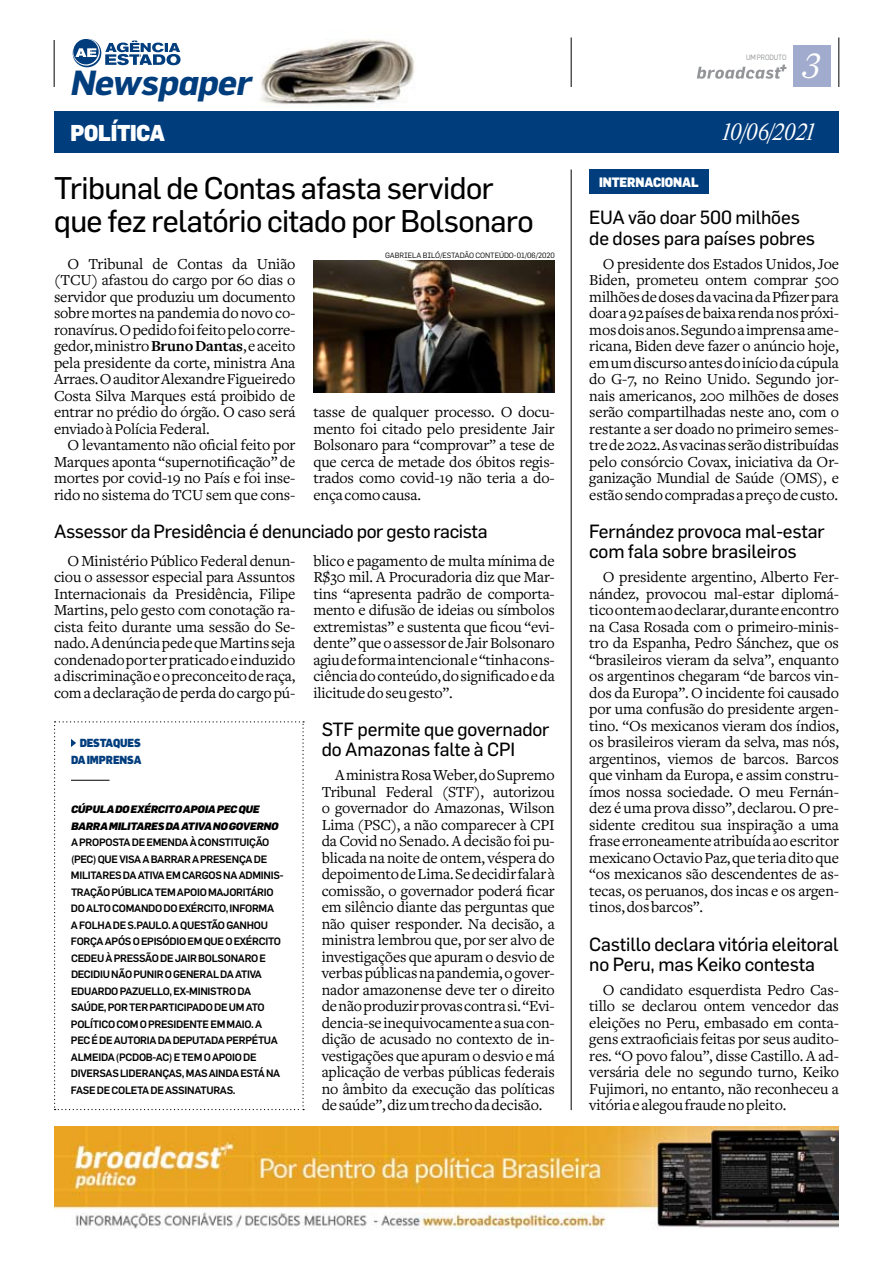
<style>
.page{position:relative;width:893px;height:1263px;background:#fff}
.page>*{position:absolute;margin:0;border:0;box-sizing:border-box;transform-origin:0 0}
.t1{font:italic 34.5px "Estado Headline";color:#fff}
.t2{font:italic 700 34.2px "Flama";letter-spacing:-.02em;color:#003d7d}
.t3{font:30.75px/33px "Flama Basic";letter-spacing:-.02em;color:#000}
.t4{font:italic 23.1px "Estado Headline";letter-spacing:-.025em;color:#fff;scale:.9 1}
.t5{font:900 22.5px "Flama";letter-spacing:-.01em;color:#fff;scale:.9 1}
.t6{font:18.75px/20.2px "Flama Basic";letter-spacing:-.01em;color:#000}
.t7{font:15.9px/16.5px "Freight Text";letter-spacing:-.01em;color:#000;text-align:justify}
.t8{font:900 13.35px "Flama";color:#fff;scale:.9 1}
.t9{font:900 11.55px/16.5px "Flama";letter-spacing:-.01em;color:#003d7d;text-align:right;scale:.9 1}
.t10{font:500 10.5px/16.5px "Flama";letter-spacing:-.025em;color:#000}
.t11{font:7.5px "Flama";letter-spacing:-.01em;color:#000}
.t12{font:7.5px "Flama";letter-spacing:-.015em;color:#939598;scale:.9 1}
.s1{font-weight:700}
.s2{font-weight:900;font-style:italic}
</style>
<div class="page">
<img style="left:244px;top:39px;width:182px;height:73px">
<div style="left:793px;top:46px;width:38px;height:41px;background:#a0abcd"></div>
<div style="left:54px;top:112px;width:785px;height:41px;background:#003d7d"></div>
<hr style="left:54px;top:40px;width:1px;height:47px;background:#000">
<hr style="left:571px;top:38px;width:1px;height:49px;background:#000">
<hr style="left:839px;top:38px;width:1px;height:49px;background:#000">
<svg style="left:72px;top:39px;width:109px;height:28px"></svg>
<svg style="left:697px;top:65px;width:90px;height:14px"></svg>
<img style="left:54px;top:1127px;width:785px;height:103px">
<svg style="left:54px;top:721px;width:250px;height:389px"></svg>
<hr style="left:71px;top:780px;width:39px;height:1px;background:#000">
<hr style="left:571px;top:170px;width:1px;height:940px;background:#000">
<div style="left:589px;top:170px;width:120px;height:24px;background:#003d7d"></div>
<img style="left:313px;top:260px;width:242px;height:132px">
<p class="t2" style="left:70px;top:62px;width:182px">Newspaper</p>
<p class="t5" style="left:70px;top:116px;width:107px">POLÍTICA</p>
<p class="t3" style="left:54px;top:169px;width:481px">Tribunal de Contas afasta servidor que fez relatório citado por Bolsonaro</p>
<p class="t7" style="left:68px;top:255px;width:229px">O Tribunal de Contas da União</p>
<p class="t7" style="left:54px;top:272px;width:243px">(TCU) afastou do cargo por 60 dias o</p>
<p class="t7" style="left:54px;top:288px;width:243px">servidor que produziu um documento</p>
<p class="t7" style="left:54px;top:305px;width:243px">sobre mortes na pandemia do novo co-</p>
<p class="t7" style="left:54px;top:321px;width:243px">ronavírus. O pedido foi feito pelo corre-</p>
<p class="t7" style="left:54px;top:338px;width:243px">gedor, ministro <span class="s1">Bruno Dantas</span>, e aceito</p>
<p class="t7" style="left:54px;top:354px;width:243px">pela presidente da corte, ministra Ana</p>
<p class="t7" style="left:54px;top:371px;width:243px">Arraes. O auditor Alexandre Figueiredo</p>
<p class="t7" style="left:54px;top:387px;width:243px">Costa Silva Marques está proibido de</p>
<p class="t7" style="left:54px;top:404px;width:243px">entrar no prédio do órgão. O caso será</p>
<p class="t7" style="left:54px;top:420px;width:157px">enviado à Polícia Federal.</p>
<p class="t7" style="left:68px;top:437px;width:229px">O levantamento não oficial feito por</p>
<p class="t7" style="left:54px;top:453px;width:243px">Marques aponta “supernotificação” de</p>
<p class="t7" style="left:54px;top:470px;width:243px">mortes por covid-19 no País e foi inse-</p>
<p class="t7" style="left:54px;top:486px;width:243px">rido no sistema do TCU sem que cons-</p>
<p class="t11" style="left:385px;top:251px;width:171px">GABRIELA BILÓ/ESTADÃO CONTEÚDO-01/06/2020</p>
<p class="t7" style="left:313px;top:404px;width:243px">tasse de qualquer processo. O docu&shy;mento foi citado pelo presidente Jair Bolsonaro para “comprovar” a tese de que cerca de metade dos óbitos regis&shy;trados como covid-19 não teria a do&shy;ença como causa.</p>
<p class="t6" style="left:54px;top:520px;width:435px">Assessor da Presidência é denunciado por gesto racista</p>
<p class="t7" style="left:54px;top:552px;width:243px;text-indent:14px">O Ministério Público Federal denun&shy;ciou o assessor especial para Assuntos Internacionais da Presidência, Filipe Martins, pelo gesto com conotação ra&shy;cista feito durante uma sessão do Se&shy;nado. A denúncia pede que Martins seja condenado por ter praticado e induzido a discriminação e o preconceito de raça, com a declaração de perda do cargo pú-</p>
<p class="t7" style="left:313px;top:552px;width:243px">blico e pagamento de multa mínima de R$30 mil. A Procuradoria diz que Mar&shy;tins “apresenta padrão de comporta&shy;mento e difusão de ideias ou símbolos extremistas” e sustenta que ficou “evi&shy;dente” que o assessor de Jair Bolsonaro agiu de forma intencional e “tinha cons&shy;ciência do conteúdo, do significado e da ilicitude do seu gesto”.</p>
<p class="t9" style="left:71px;top:734px;width:80px">DESTAQUES<br>DA IMPRENSA</p>
<p class="t10" style="left:71px;top:800px;width:214px"><span class="s2">CÚPULA DO EXÉRCITO APOIA PEC QUE BARRA MILITARES DA ATIVA NO GOVERNO </span>A PROPOSTA DE EMENDA À CONSTITUIÇÃO (PEC) QUE VISA A BARRAR A PRESENÇA DE MILITARES DA ATIVA EM CARGOS NA ADMINIS-TRAÇÃO PÚBLICA TEM APOIO MAJORITÁRIO DO ALTO COMANDO DO EXÉRCITO, INFORMA<br>A FOLHA DE S.PAULO. A QUESTÃO GANHOU FORÇA APÓS O EPISÓDIO EM QUE O EXÉRCITO CEDEU À PRESSÃO DE JAIR BOLSONARO E DECIDIU NÃO PUNIR O GENERAL DA ATIVA EDUARDO PAZUELLO, EX-MINISTRO DA SAÚDE, POR TER PARTICIPADO DE UM ATO POLÍTICO COM O PRESIDENTE EM MAIO. A PEC É DE AUTORIA DA DEPUTADA PERPÉTUA ALMEIDA (PCDOB-AC) E TEM O APOIO DE DIVERSAS LIDERANÇAS, MAS AINDA ESTÁ NA FASE DE COLETA DE ASSINATURAS.</p>
<p class="t6" style="left:322px;top:718px;width:229px">STF permite que governador do Amazonas falte à CPI</p>
<p class="t7" style="left:322px;top:767px;width:235px;text-indent:14px">A ministra Rosa Weber, do Supremo Tribunal Federal (STF), autorizou o governador do Amazonas, Wilson Lima (PSC), a não comparecer à CPI da Covid no Senado. A decisão foi pu&shy;blicada na noite de ontem, véspera do depoimento de Lima. Se decidir falar à comissão, o governador poderá ficar em silêncio diante das perguntas que não quiser responder. Na decisão, a ministra lembrou que, por ser alvo de investigações que apuram o desvio de verbas públicas na pandemia, o gover&shy;nador amazonense deve ter o direito de não produzir provas contra si. “Evi&shy;dencia-se inequivocamente a sua con&shy;dição de acusado no contexto de in&shy;vestigações que apuram o desvio e má aplicação de verbas públicas federais no âmbito da execução das políticas de saúde”, diz um trecho da decisão.</p>
<p class="t12" style="left:746px;top:53px;width:46px">UM PRODUTO</p>
<p class="t1" style="left:802px;top:50px;width:20px">3</p>
<p class="t8" style="left:599px;top:173px;width:10px">INTERNACIONAL</p>
<p class="t4" style="left:722px;top:122px;width:104px">10/06/2021</p>
<p class="t6" style="left:589px;top:206px;width:227px">EUA vão doar 500 milhões de doses para países pobres</p>
<p class="t7" style="left:589px;top:255px;width:251px;text-indent:14px">O presidente dos Estados Unidos, Joe Biden, prometeu ontem comprar 500 milhões de doses da vacina da Pfizer para doar a 92 países de baixa renda nos próxi&shy;mos dois anos. Segundo a imprensa ame&shy;ricana, Biden deve fazer o anúncio hoje, em um discurso antes do início da cúpula do G-7, no Reino Unido. Segundo jor&shy;nais americanos, 200 milhões de doses serão compartilhadas neste ano, com o restante a ser doado no primeiro semes&shy;tre de 2022. As vacinas serão distribuídas pelo consórcio Covax, iniciativa da Or&shy;ganização Mundial de Saúde (OMS), e estão sendo compradas a preço de custo.</p>
<p class="t6" style="left:589px;top:520px;width:237px">Fernández provoca mal-estar com fala sobre brasileiros</p>
<p class="t7" style="left:589px;top:569px;width:251px;text-indent:14px">O presidente argentino, Alberto Fer&shy;nández, provocou mal-estar diplomá&shy;tico ontem ao declarar, durante encontro na Casa Rosada com o primeiro-minis&shy;tro da Espanha, Pedro Sánchez, que os “brasileiros vieram da selva”, enquanto os argentinos chegaram “de barcos vin&shy;dos da Europa”. O incidente foi causado por uma confusão do presidente argen&shy;tino. “Os mexicanos vieram dos índios, os brasileiros vieram da selva, mas nós, argentinos, viemos de barcos. Barcos que vinham da Europa, e assim constru&shy;ímos nossa sociedade. O meu Fernán&shy;dez é uma prova disso”, declarou. O pre&shy;sidente creditou sua inspiração a uma frase erroneamente atribuída ao escritor mexicano Octavio Paz, que teria dito que “os mexicanos são descendentes de as&shy;tecas, os peruanos, dos incas e os argen&shy;tinos, dos barcos”.</p>
<p class="t6" style="left:589px;top:932px;width:251px">Castillo declara vitória eleitoral no Peru, mas Keiko contesta</p>
<p class="t7" style="left:589px;top:981px;width:251px;text-indent:14px">O candidato esquerdista Pedro Cas&shy;tillo se declarou ontem vencedor das eleições no Peru, embasado em conta&shy;gens extraoficiais feitas por seus audito&shy;res. “O povo falou”, disse Castillo. A ad&shy;versária dele no segundo turno, Keiko Fujimori, no entanto, não reconheceu a vitória e alegou fraude no pleito.</p>
</div>
